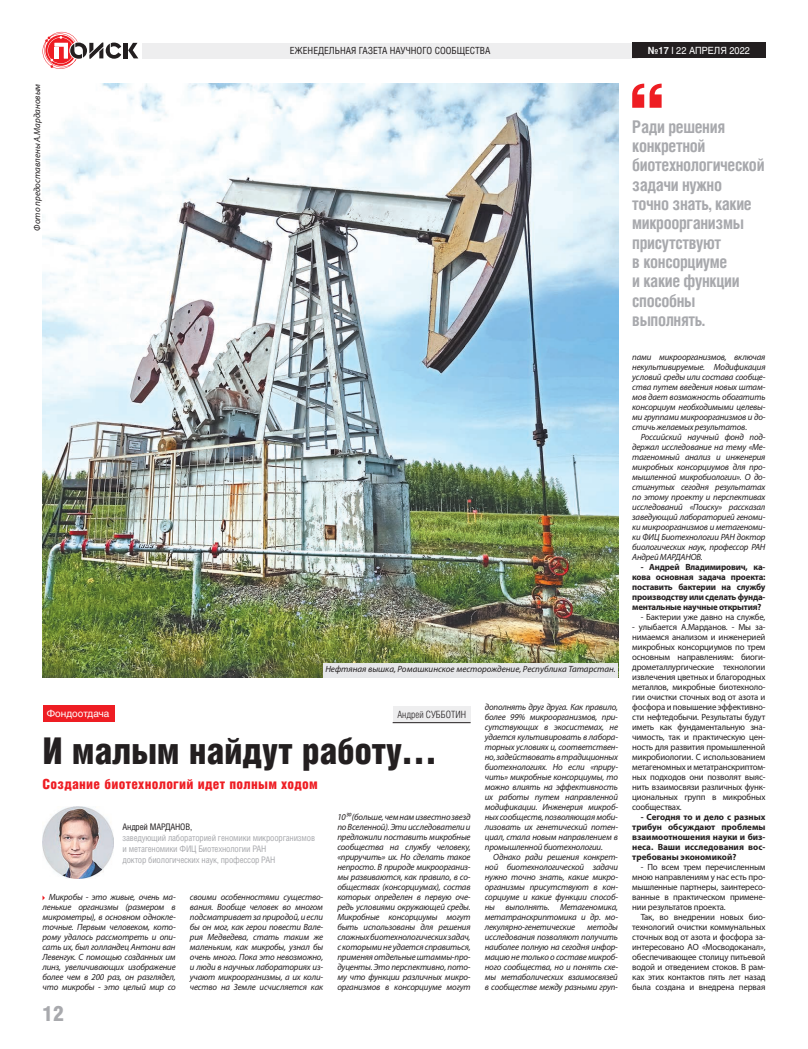
<style>
.page{position:relative;width:808px;height:1049px;background:#fff}
.page>*{position:absolute;margin:0;border:0;box-sizing:border-box;transform-origin:0 0}
.t1{font:37px "Helios Cond Black C";letter-spacing:-.01em;color:#231f20}
.t2{font:21.1px "Helios Cond Black C";color:#a8a9ad}
.t3{font:700 17.5px/19.3px "Helios Cond C";letter-spacing:-.02em;color:#a8a9ad;scale:.96 1}
.t4{font:14px "Helios Cond Black C";letter-spacing:.02em;color:#ee1d23}
.t5{font:10px "Helios Cond Light C";color:#231f20}
.t6{font:10px "Helios C";color:#fff}
.t7{font:9.8px "Helios Cond C";color:#231f20}
.t8{font:9.8px "Helios C";color:#fff;scale:.93 1}
.t9{font:italic 9px/10px "Myriad Pro";letter-spacing:-.02em;color:#231f20;text-align:justify}
.t10{font:9px/10px "Myriad Pro";letter-spacing:-.02em;color:#231f20;text-align:justify}
.t11{font:700 9px/10px "Myriad Pro";letter-spacing:-.005em;color:#231f20;text-align:justify}
.t12{font:9px/11px "Helios Cond C";letter-spacing:-.02em;color:#a8a9ad}
.t13{font:italic 9px "Myriad Pro";color:#231f20}
.t14{font:9px "Helios Cond C";letter-spacing:-.02em;color:#231f20}
.s1{font-weight:700}
.s2{font-weight:700;color:#f2f3f4}
</style>
<div class="page">
<hr style="left:124px;top:43px;width:4px;height:15px;background:#231f20">
<svg style="left:128px;top:43px;width:10px;height:15px"></svg>
<svg style="left:43px;top:32px;width:78px;height:37px"></svg>
<div style="left:142px;top:43px;width:496px;height:16px;background:#eeeeef"></div>
<div style="left:632px;top:43px;width:133px;height:15px;background:#231f20"></div>
<div style="left:43px;top:706px;width:71px;height:16px;background:#ee1d23"></div>
<div style="left:393px;top:706px;width:78px;height:17px;background:#eeeeef"></div>
<hr style="left:393px;top:722px;width:78px;height:1px;background:#231f20">
<svg style="left:632px;top:84px;width:30px;height:24px"></svg>
<img style="left:43px;top:84px;width:575px;height:593px">
<img style="left:43px;top:807px;width:71px;height:71px">
<div style="left:323px;top:663px;width:295px;height:14px;background:#e6e7e9"></div>
<p class="t13" style="left:32px;top:231px;width:148px;rotate:-90deg">Фото предоставлены А.Мардановым</p>
<p class="t7" style="left:290px;top:45px;width:202px">ЕЖЕНЕДЕЛЬНАЯ ГАЗЕТА НАУЧНОГО СООБЩЕСТВА</p>
<p class="t8" style="left:648px;top:44px;width:111px"><span class="s1">№</span><span class="s2">17</span> I 22 АПРЕЛЯ 2022</p>
<h3 class="t3" style="left:632px;top:116px;width:139px">Ради решения конкрет ной биотехнологической задачи нужно<br>точно знать, какие микро организмы присутствуют<br>в консорциуме<br>и какие функции способ ны выполнять.</h3>
<p class="t13" style="left:325px;top:664px;width:292px">Нефтяная вышка, Ромашкинское месторождение, Республика Татарстан.</p>
<p class="t6" style="left:47px;top:707px;width:64px">Фондоотдача</p>
<p class="t5" style="left:397px;top:709px;width:70px">Андрей СУББОТИН</p>
<h1 class="t1" style="left:43px;top:730px;width:395px">И малым найдут работу…</h1>
<h3 class="t4" style="left:43px;top:776px;width:277px">Создание биотехнологий идет полным ходом</h3>
<p class="t14" style="left:122px;top:821px;width:71px">Андрей МАРДАНОВ,</p>
<p class="t12" style="left:122px;top:832px;width:194px">заведующий лабораторией геномики микроорганизмов и метагеномики ФИЦ Биотехнологии РАН<br>доктор биологических наук, профессор РАН</p>
<p class="t9" style="left:43px;top:892px;width:135px;text-indent:6px">Микробы - это живые, очень ма&shy;ленькие организмы (размером в микрометры), в основном однокле&shy;точные. Первым человеком, кото&shy;рому удалось рассмотреть и опи&shy;сать их, был голландец Антони ван Левенгук. С помощью созданных им линз, увеличивающих изображение более чем в 200 раз, он разглядел, что микробы - это целый мир со</p>
<p class="t9" style="left:190px;top:892px;width:135px">своими особенностями существо&shy;вания. Вообще человек во многом подсматривает за природой, и если бы он мог, как герои повести Вале&shy;рия Медведева, стать таким же маленьким, как микробы, узнал бы очень много. Пока это невозможно, и люди в научных лабораториях из&shy;учают микроорганизмы, а их коли&shy;чество на Земле исчисляется как</p>
<h2 class="t2" style="left:43px;top:1001px;width:23px">12</h2>
<p class="t9" style="left:337px;top:812px;width:135px">10³0 (больше, чем нам известно звезд по Вселенной). Эти исследователи и предложили поставить микробные сообщества на службу человеку, «приручить» их. Но сделать такое непросто. В природе микроорганиз&shy;мы развиваются, как правило, в со&shy;обществах (консорциумах), состав которых определен в первую оче&shy;редь условиями окружающей среды.<br>Микробные консорциумы могут быть использованы для решения сложных биотехнологических задач, с которыми не удается справиться, применяя отдельные штаммы-про&shy;дуценты. Это перспективно, пото&shy;му что функции различных микро&shy;организмов в консорциуме могут</p>
<p class="t9" style="left:485px;top:702px;width:135px">дополнять друг друга. Как правило, более 99% микроорганизмов, при&shy;сутствующих в экосистемах, не удается культивировать в лабора&shy;торных условиях и, соответствен&shy;но, задействовать в традиционных биотехнологиях. Но если «приру&shy;чить» микробные консорциумы, то можно влиять на эффективность их работы путем направленной модификации. Инженерия микроб&shy;ных сообществ, позволяющая моби&shy;лизовать их генетический потен&shy;циал, стала новым направлением в промышленной биотехнологии.</p>
<p class="t9" style="left:485px;top:852px;width:135px;text-indent:9px">Однако ради решения конкрет&shy;ной биотехнологической задачи нужно точно знать, какие микро&shy;организмы присутствуют в кон&shy;сорциуме и какие функции способ&shy;ны выполнять. Метагеномика, метатранскриптомика и др. мо&shy;лекулярно-генетические</p>
<p class="t9" style="left:485px;top:922px;width:135px;text-indent:102px">методы исследования позволяют получить наиболее полную на сегодня инфор&shy;мацию не только о составе микроб&shy;ного сообщества, но и понять схе&shy;мы метаболических взаимосвязей в сообществе между разными груп-</p>
<p class="t9" style="left:632px;top:352px;width:135px">пами микроорганизмов, включая некультивируемые. Модификация условий среды или состава сообще&shy;ства путем введения новых штам&shy;мов дает возможность обогатить консорциум необходимыми целевы&shy;ми группами микроорганизмов и до&shy;стичь желаемых результатов.</p>
<p class="t9" style="left:632px;top:432px;width:135px;text-indent:9px">Российский научный фонд под&shy;держал исследование на тему «Ме&shy;тагеномный анализ и инженерия микробных консорциумов для про&shy;мышленной микробиологии». О до&shy;стигнутых сегодня результатах по этому проекту и перспективах исследований «Поиску» рассказал заведующий лабораторией геноми&shy;ки микроорганизмов и метагеноми&shy;ки ФИЦ Биотехнологии РАН доктор биологических наук, профессор РАН Андрей МАРДАНОВ.</p>
<p class="t11" style="left:632px;top:562px;width:135px;text-indent:9px">- Андрей Владимирович, ка&shy;кова основная задача проекта: поставить бактерии на службу производству или сделать фунда&shy;ментальные научные открытия?</p>
<p class="t10" style="left:641px;top:612px;width:126px">- Бактерии уже давно на службе,</p>
<p class="t10" style="left:632px;top:622px;width:135px">- улыбается А.Марданов. - Мы за&shy;нимаемся анализом и инженерией микробных консорциумов по трем основным направлениям: биоги&shy;дрометаллургические технологии извлечения цветных и благородных металлов, микробные биотехноло&shy;гии очистки сточных вод от азота и фосфора и повышение эффективно&shy;сти нефтедобычи. Результаты будут иметь как фундаментальную зна&shy;чимость, так и практическую цен&shy;ность для развития промышленной микробиологии. С использованием метагеномных и метатранскриптом&shy;ных подходов они позволят выяс&shy;нить взаимосвязи различных функ&shy;циональных групп в микробных сообществах.</p>
<p class="t11" style="left:632px;top:812px;width:135px;text-indent:9px">- Сегодня то и дело с разных трибун обсуждают проблемы взаимоотношения науки и биз&shy;неса. Ваши исследования вос&shy;требованы экономикой?</p>
<p class="t10" style="left:632px;top:862px;width:135px;text-indent:9px">- По всем трем перечисленным мною направлениям у нас есть про&shy;мышленные партнеры, заинтересо&shy;ванные в практическом примене&shy;нии результатов проекта.</p>
<p class="t10" style="left:632px;top:912px;width:135px;text-indent:9px">Так, во внедрении новых био&shy;технологий очистки коммунальных сточных вод от азота и фосфора за&shy;интересовано АО «Мосводоканал», обеспечивающее столицу питьевой водой и отведением стоков. В рам&shy;ках этих контактов пять лет назад была создана и внедрена первая</p>
</div>
